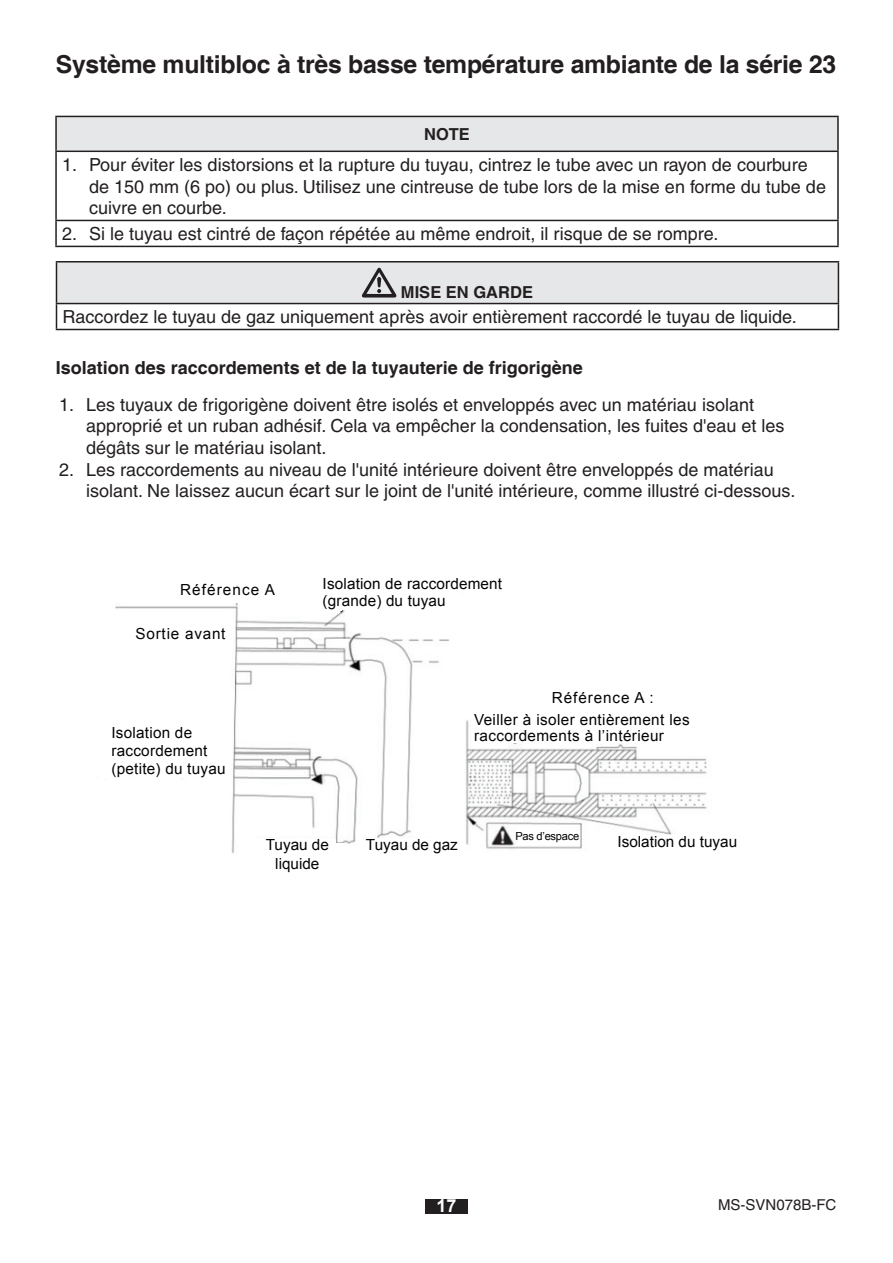
<style>
.page{position:relative;width:893px;height:1263px;background:#fff}
.page>*{position:absolute;margin:0;border:0;box-sizing:border-box;transform-origin:0 0}
.t1{font:700 24.75px "Helvetica";letter-spacing:-.01em;color:#231f20}
.t2{font:18px/21.6px "Helvetica";color:#231f20}
.t3{font:700 18px "Helvetica";color:#231f20}
.t4{font:700 18px "Arial";color:#fff}
.t5{font:700 16.5px "Helvetica";color:#231f20}
.t6{font:15.3px/18.3px "Arial";letter-spacing:.015em;color:#040503}
.t7{font:15.3px "Arial";letter-spacing:.05em;color:#040503}
.t8{font:15.3px "Arial";letter-spacing:.07em;color:#040503}
.t9{font:15px "Helvetica";color:#231f20}
.t10{font:11.1px "Arial";letter-spacing:-.025em;color:#040503}
</style>
<div class="page">
<div style="left:56px;top:116px;width:782px;height:35px;background:#e6e7e9"></div>
<hr style="left:55px;top:116px;width:784px;height:1px;background:#231f20">
<hr style="left:55px;top:117px;width:2px;height:34px;background:#231f20">
<hr style="left:837px;top:117px;width:2px;height:34px;background:#231f20">
<hr style="left:55px;top:151px;width:784px;height:1px;background:#231f20">
<hr style="left:55px;top:152px;width:2px;height:68px;background:#231f20">
<hr style="left:837px;top:152px;width:2px;height:68px;background:#231f20">
<hr style="left:55px;top:220px;width:784px;height:1px;background:#231f20">
<hr style="left:55px;top:221px;width:2px;height:25px;background:#231f20">
<hr style="left:837px;top:221px;width:2px;height:25px;background:#231f20">
<hr style="left:55px;top:246px;width:784px;height:1px;background:#231f20">
<div style="left:56px;top:262px;width:782px;height:42px;background:#e6e7e9"></div>
<hr style="left:56px;top:261px;width:783px;height:1px;background:#231f20">
<hr style="left:56px;top:262px;width:1px;height:41px;background:#231f20">
<hr style="left:838px;top:262px;width:1px;height:41px;background:#231f20">
<hr style="left:56px;top:303px;width:783px;height:1px;background:#231f20">
<svg style="left:56px;top:304px;width:1px;height:25px"></svg>
<svg style="left:838px;top:304px;width:1px;height:25px"></svg>
<hr style="left:56px;top:329px;width:783px;height:1px;background:#231f20">
<svg style="left:362px;top:268px;width:34px;height:30px"></svg>
<img style="left:115px;top:603px;width:592px;height:251px">
<div style="left:320px;top:585px;width:140px;height:25px;background:#fff"></div>
<div style="left:93px;top:621px;width:140px;height:25px;background:#fff"></div>
<div style="left:75px;top:731px;width:157px;height:45px;background:#fff"></div>
<div style="left:253px;top:843px;width:91px;height:16px;background:#fff"></div>
<div style="left:243px;top:838px;width:91px;height:16px;background:#fff"></div>
<div style="left:245px;top:839px;width:91px;height:15px;background:#fff"></div>
<div style="left:358px;top:838px;width:79px;height:16px;background:#fff"></div>
<div style="left:345px;top:595px;width:140px;height:25px;background:#fff"></div>
<div style="left:309px;top:589px;width:30px;height:25px;background:#fff"></div>
<div style="left:301px;top:595px;width:30px;height:25px;background:#fff"></div>
<div style="left:312px;top:587px;width:29px;height:24px;background:#fff"></div>
<div style="left:310px;top:588px;width:30px;height:25px;background:#fff"></div>
<div style="left:617px;top:835px;width:101px;height:19px;background:#fff"></div>
<div style="left:518px;top:826px;width:57px;height:18px;background:#fff"></div>
<div style="left:472px;top:688px;width:280px;height:55px;background:#fff"></div>
<div style="left:425px;top:1199px;width:43px;height:14px;background:#231f20"></div>
<h1 class="t1" style="left:56px;top:49px;width:782px">Système multibloc à très basse température ambiante de la série 23</h1>
<p class="t5" style="left:424px;top:124px;width:47px">NOTE</p>
<p class="t2" style="left:89px;top:154px;width:738px;text-indent:-27px">1. Pour éviter les distorsions et la rupture du tuyau, cintrez le tube avec un rayon de courbure de 150 mm (6 po) ou plus. Utilisez une cintreuse de tube lors de la mise en forme du tube de cuivre en courbe.</p>
<p class="t2" style="left:62px;top:223px;width:658px">2. Si le tuyau est cintré de façon répétée au même endroit, il risque de se rompre.</p>
<p class="t5" style="left:401px;top:282px;width:134px">MISE EN GARDE</p>
<p class="t2" style="left:62px;top:306px;width:736px">Raccordez le tuyau de gaz uniquement après avoir entièrement raccordé le tuyau de liquide.</p>
<p class="t3" style="left:56px;top:357px;width:529px">Isolation des raccordements et de la tuyauterie de frigorigène</p>
<p class="t2" style="left:86px;top:393px;width:700px;text-indent:-27px">1. Les tuyaux de frigorigène doivent être isolés et enveloppés avec un matériau isolant approprié et un ruban adhésif. Cela va empêcher la condensation, les fuites d'eau et les dégâts sur le matériau isolant.</p>
<p class="t2" style="left:86px;top:458px;width:711px;text-indent:-27px">2. Les raccordements au niveau de l'unité intérieure doivent être enveloppés de matériau isolant. Ne laissez aucun écart sur le joint de l'unité intérieure, comme illustré ci-dessous.</p>
<p class="t8" style="left:180px;top:579px;width:96px">Référence A</p>
<p class="t6" style="left:323px;top:575px;width:181px;line-height:16.6px">Isolation de raccordement (grande) du tuyau</p>
<p class="t7" style="left:136px;top:623px;width:91px">Sortie avant</p>
<p class="t6" style="left:111px;top:723px;width:116px">Isolation de raccordement (petite) du tuyau</p>
<p class="t6" style="left:474px;top:687px;width:217px;line-height:21.5px;text-indent:78px">Référence A :<br>Veiller à isoler entièrement les</p>
<p class="t6" style="left:474px;top:727px;width:191px">raccordements à l’intérieur</p>
<p class="t6" style="left:266px;top:836px;width:65px">Tuyau de</p>
<p class="t6" style="left:366px;top:836px;width:94px">Tuyau de gaz</p>
<p class="t6" style="left:275px;top:854px;width:46px">liquide</p>
<p class="t10" style="left:515px;top:829px;width:65px">Pas d’espace</p>
<p class="t6" style="left:617px;top:833px;width:121px">Isolation du tuyau</p>
<p class="t4" style="left:436px;top:1193px;width:22px">17</p>
<p class="t9" style="left:718px;top:1196px;width:120px">MS-SVN078B-FC</p>
</div>
